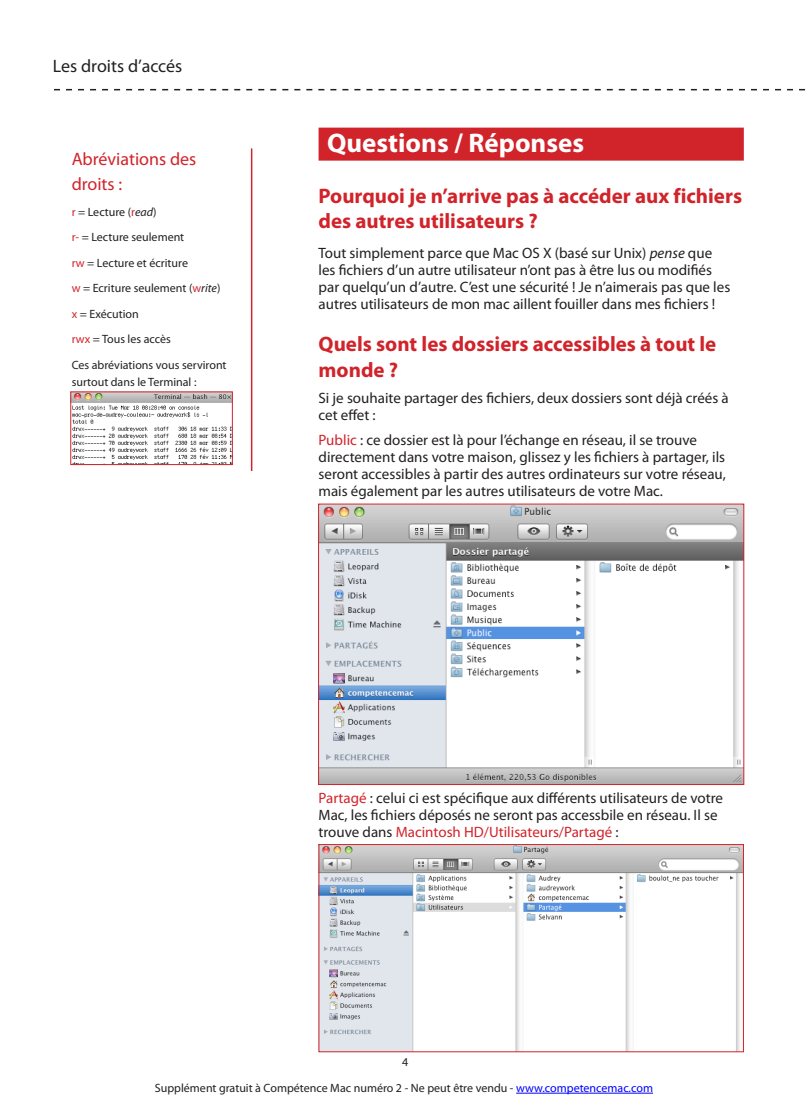
<style>
.page{position:relative;width:808px;height:1106px;background:#fff}
.page>*{position:absolute;margin:0;border:0;box-sizing:border-box;transform-origin:0 0}
.Titre2{font:700 27px "Myriad Pro";color:#fff}
.Titre3{font:700 21px/25.2px "Myriad Pro";color:#d1232a}
.Notes_Titre{font:18px/25.5px "Myriad Pro";color:#d1232a}
.t1{font:18px "Myriad Pro";color:#231f20}
.t2{font:15px/17px "Myriad Pro";color:#231f20}
.Notes{font:12px/17px "Myriad Pro";color:#231f20}
.s1{color:#d1232a}
.s2{font-style:italic}
.s3{color:#00f}
</style>
<div class="page">
<hr style="left:516px;top:1092px;width:137px;height:1px;background:#00f">
<svg style="left:54px;top:89px;width:752px;height:1px"></svg>
<div style="left:319px;top:128px;width:425px;height:33px;background:#d1232a"></div>
<hr style="left:251px;top:148px;width:1px;height:323px;background:#d1232a">
<img style="left:72px;top:393px;width:159px;height:70px">
<div style="left:70px;top:391px;width:163px;height:74px;border:1px solid #d1232a"></div>
<img style="left:320px;top:505px;width:422px;height:278px">
<div style="left:318px;top:503px;width:426px;height:282px;border:1px solid #d1232a"></div>
<img style="left:321px;top:846px;width:421px;height:204px">
<div style="left:319px;top:844px;width:425px;height:208px;border:1px solid #d1232a"></div>
<p class="t1" style="left:53px;top:55px;width:131px">Les droits d’accés</p>
<p class="Notes_Titre" style="left:72px;top:145px;width:126px">Abréviations des droits :</p>
<p class="Notes" style="left:72px;top:203px;width:86px"><span class="s1">r</span> = Lecture (<span class="s1">r</span><span class="s2">ead</span>)</p>
<p class="Notes" style="left:72px;top:228px;width:114px"><span class="s1">r-</span> = Lecture seulement</p>
<p class="Notes" style="left:72px;top:254px;width:118px"><span class="s1">rw</span> = Lecture et écriture</p>
<p class="Notes" style="left:72px;top:279px;width:150px"><span class="s1">w</span> = Ecriture seulement (<span class="s1">w</span><span class="s2">rite</span>)</p>
<p class="Notes" style="left:72px;top:305px;width:69px"><span class="s1">x</span> = Exécution</p>
<p class="Notes" style="left:72px;top:330px;width:101px"><span class="s1">rwx</span> = Tous les accès</p>
<p class="Notes" style="left:72px;top:356px;width:156px">Ces abréviations vous serviront surtout dans le Terminal :</p>
<p class="Titre2" style="left:327px;top:125px;width:259px">Questions / Réponses</p>
<p class="Titre3" style="left:319px;top:182px;width:425px">Pourquoi je n’arrive pas à accéder aux fichiers des autres utilisateurs ?</p>
<p class="t2" style="left:319px;top:244px;width:413px">Tout simplement parce que Mac OS X (basé sur Unix) <span class="s2">pense</span> que les fichiers d’un autre utilisateur n’ont pas à être lus ou modifiés par quelqu’un d’autre. C’est une sécurité ! Je n’aimerais pas que les autres utilisateurs de mon mac aillent fouiller dans mes fichiers !</p>
<p class="Titre3" style="left:319px;top:331px;width:399px">Quels sont les dossiers accessibles à tout le monde ?</p>
<p class="t2" style="left:319px;top:389px;width:412px">Si je souhaite partager des fichiers, deux dossiers sont déjà créés à cet effet :</p>
<p class="t2" style="left:319px;top:431px;width:409px"><span class="s1">Public</span> : ce dossier est là pour l’échange en réseau, il se trouve directement dans votre maison, glissez y les fichiers à partager, ils seront accessibles à partir des autres ordinateurs sur votre réseau, mais également par les autres utilisateurs de votre Mac.</p>
<p class="t2" style="left:319px;top:789px;width:406px"><span class="s1">Partagé</span> : celui ci est spécifique aux différents utilisateurs de votre<br>Mac, les fichiers déposés ne seront pas accessbile en réseau. Il se trouve dans <span class="s1">Macintosh HD/Utilisateurs/Partagé</span> :</p>
<p class="Notes" style="left:402px;top:1053px;width:8px">4</p>
<p class="Notes" style="left:155px;top:1079px;width:500px">Supplément gratuit à Compétence Mac numéro 2 - Ne peut être vendu - <span class="s3">www.competencemac.com</span></p>
</div>
